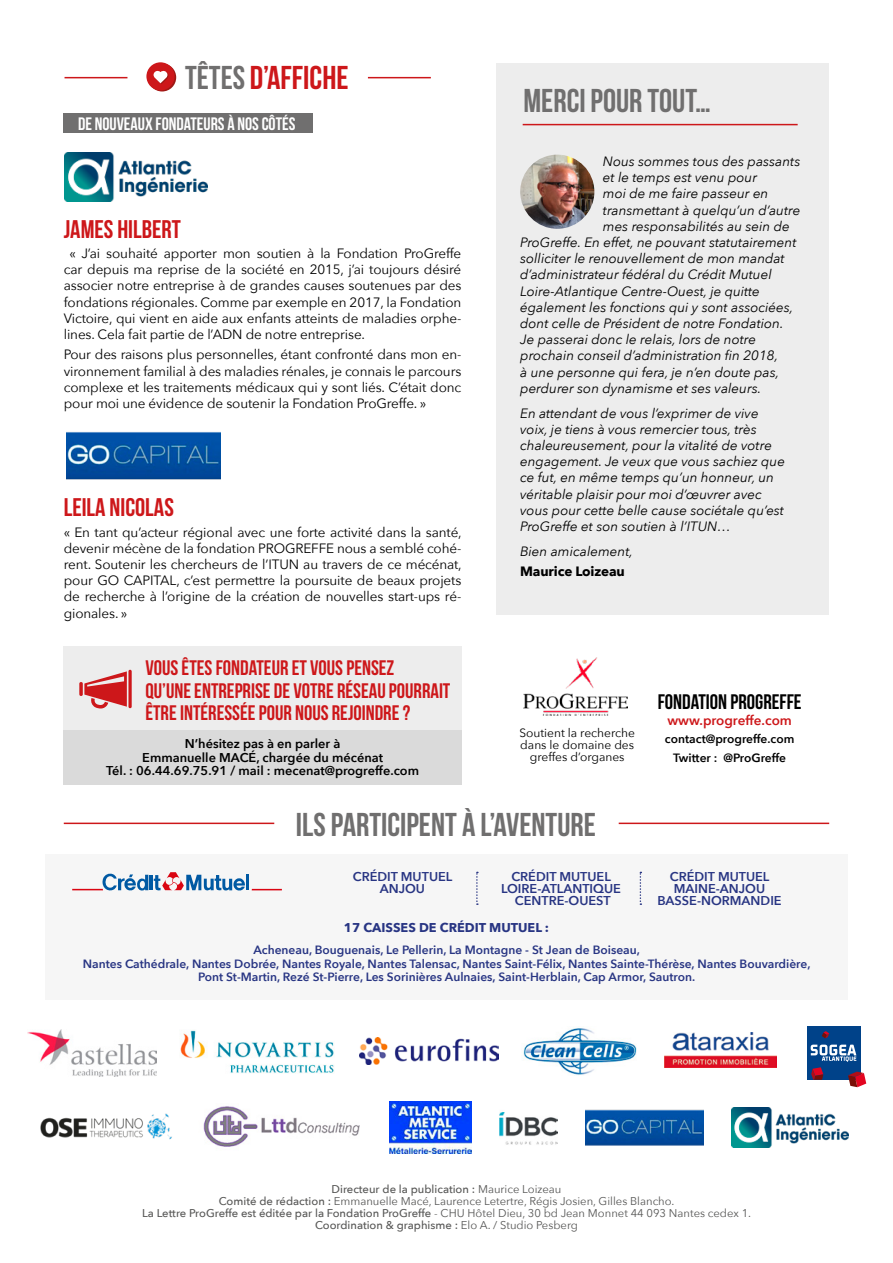
<style>
.page{position:relative;width:893px;height:1263px;background:#fff}
.page>*{position:absolute;margin:0;border:0;box-sizing:border-box;transform-origin:0 0}
.t1{font:33px "Bebas Neue";color:#706f6f}
.t2{font:33px "Bebas Neue";color:#cd171a}
.t3{font:25.5px "Bebas Neue";color:#cd171a}
.t4{font:21px/22.5px "Bebas Neue";color:#cd171a}
.t5{font:21px "Bebas Neue";color:#000}
.t6{font:18px "Bebas Neue";color:#fff}
.t7{font:13.5px/16.2px "Avenir Next";letter-spacing:-.01em;color:#000;text-align:justify}
.t8{font:italic 13.5px/16.2px "Avenir Next";color:#000}
.t9{font:600 13.5px "Avenir Next";color:#cd171a}
.t10{font:700 13.5px "Avenir Next";letter-spacing:-.01em;color:#000}
.t11{font:600 12.75px/13.5px "Avenir Next";color:#000;text-align:center}
.t12{font:600 12.75px/12px "Avenir Next";color:#283583;text-align:center}
.t13{font:700 12.75px "Avenir Next";color:#283583}
.t14{font:600 12px/13.5px "Avenir Next";color:#283583;text-align:center}
.t15{font:12px/12px "Avenir Next";color:#000;text-align:center}
.t16{font:600 12px/18.6px "Avenir Next";color:#000;text-align:center}
.t17{font:11.25px/12px "Avenir Next";color:#575756;text-align:center}
.s1{color:#706f6f}
.s2{font-weight:500}
</style>
<div class="page">
<div style="left:496px;top:63px;width:333px;height:551px;background:#ededed"></div>
<hr style="left:619px;top:823px;width:210px;height:1px;background:#cd171a">
<hr style="left:64px;top:823px;width:210px;height:1px;background:#cd171a">
<hr style="left:65px;top:77px;width:62px;height:1px;background:#cd171a">
<hr style="left:368px;top:77px;width:63px;height:1px;background:#cd171a">
<hr style="left:523px;top:124px;width:275px;height:1px;background:#cd171a">
<svg style="left:148px;top:63px;width:28px;height:28px"></svg>
<div style="left:146px;top:62px;width:29px;height:28px;background:#cd171a;border-radius:50%"></div>
<svg style="left:154px;top:71px;width:15px;height:13px"></svg>
<img style="left:565px;top:657px;width:32px;height:32px">
<img style="left:523px;top:693px;width:104px;height:23px">
<div style="left:45px;top:854px;width:803px;height:146px;background:#f6f6f6"></div>
<hr style="left:72px;top:889px;width:31px;height:1px;background:#e30613">
<hr style="left:246px;top:875px;width:3px;height:15px;background:#005da9">
<hr style="left:252px;top:889px;width:30px;height:1px;background:#e30613">
<svg style="left:102px;top:872px;width:143px;height:19px"></svg>
<div style="left:63px;top:114px;width:250px;height:19px;background:#706f6f"></div>
<img style="left:500px;top:1112px;width:57px;height:33px">
<img style="left:27px;top:1029px;width:129px;height:48px">
<img style="left:180px;top:1030px;width:154px;height:44px">
<img style="left:359px;top:1037px;width:139px;height:27px">
<div style="left:803px;top:1023px;width:61px;height:60px;background:linear-gradient(to right,#fff,#fff)"></div>
<div style="left:807px;top:1027px;width:53px;height:53px;background:#004289"></div>
<svg style="left:811px;top:1031px;width:55px;height:56px"></svg>
<img style="left:523px;top:1028px;width:114px;height:48px">
<img style="left:203px;top:1106px;width:157px;height:41px">
<img style="left:40px;top:1113px;width:132px;height:27px">
<img style="left:389px;top:1101px;width:82px;height:52px">
<img style="left:586px;top:1109px;width:117px;height:37px">
<img style="left:66px;top:432px;width:154px;height:48px">
<img style="left:731px;top:1107px;width:117px;height:40px">
<img style="left:65px;top:152px;width:143px;height:49px">
<div style="left:63px;top:647px;width:398px;height:84px;background:#ededed"></div>
<div style="left:63px;top:731px;width:398px;height:54px;background:#dadada"></div>
<svg style="left:79px;top:670px;width:53px;height:39px"></svg>
<img style="left:520px;top:155px;width:74px;height:74px;border-radius:37px">
<img style="left:664px;top:1032px;width:113px;height:35px">
<svg style="left:476px;top:872px;width:2px;height:33px"></svg>
<svg style="left:640px;top:872px;width:1px;height:33px"></svg>
<h1 class="t2" style="left:185px;top:59px;width:165px"><span class="s1">TÊTES</span> D’AFFICHE</h1>
<h3 class="t6" style="left:78px;top:114px;width:219px">DE NOUVEAUX FONDATEURS À NOS CÔTÉS</h3>
<h2 class="t3" style="left:64px;top:215px;width:119px">JAMES HILBERT</h2>
<p class="t7" style="left:64px;top:245px;width:399px;text-indent:6px">« J’ai souhaité apporter mon soutien à la Fondation ProGreffe car depuis ma reprise de la société en 2015, j’ai toujours désiré associer notre entreprise à de grandes causes soutenues par des fondations régionales. Comme par exemple en 2017, la Fondation Victoire, qui vient en aide aux enfants atteints de maladies orphe&shy;lines. Cela fait partie de l’ADN de notre entreprise.</p>
<p class="t7" style="left:64px;top:346px;width:399px">Pour des raisons plus personnelles, étant confronté dans mon en&shy;vironnement familial à des maladies rénales, je connais le parcours complexe et les traitements médicaux qui y sont liés. C’était donc pour moi une évidence de soutenir la Fondation ProGreffe. »</p>
<h2 class="t3" style="left:64px;top:493px;width:112px">LEILA NICOLAS</h2>
<p class="t7" style="left:64px;top:523px;width:399px">« En tant qu’acteur régional avec une forte activité dans la santé, devenir mécène de la fondation PROGREFFE nous a semblé cohé&shy;rent. Soutenir les chercheurs de l’ITUN au travers de ce mécénat, pour GO CAPITAL, c’est permettre la poursuite de beaux projets de recherche à l’origine de la création de nouvelles start-ups ré&shy;gionales. »</p>
<h3 class="t4" style="left:145px;top:657px;width:307px">VOUS ÊTES FONDATEUR ET VOUS PENSEZ<br>QU’UNE ENTREPRISE DE VOTRE RÉSEAU POURRAIT<br>ÊTRE INTÉRESSÉE POUR NOUS REJOINDRE ?</h3>
<p class="t11" style="left:106px;top:737px;width:314px">N’hésitez pas à en parler à<br>Emmanuelle MACÉ, chargée du mécénat<br>Tél. : 06.44.69.75.91 / mail : mecenat@progreffe.com</p>
<h1 class="t1" style="left:523px;top:82px;width:189px">MERCI POUR TOUT…</h1>
<p class="t8" style="left:603px;top:153px;width:199px">Nous sommes tous des passants</p>
<p class="t8" style="left:603px;top:169px;width:156px">et le temps est venu pour</p>
<p class="t8" style="left:603px;top:185px;width:167px">moi de me faire passeur en</p>
<p class="t8" style="left:603px;top:201px;width:199px">transmettant à quelqu’un d’autre</p>
<p class="t8" style="left:603px;top:217px;width:188px">mes responsabilités au sein de</p>
<p class="t8" style="left:520px;top:234px;width:278px">ProGreffe. En effet, ne pouvant statutairement</p>
<p class="t8" style="left:520px;top:250px;width:266px">solliciter le renouvellement de mon mandat</p>
<p class="t8" style="left:520px;top:266px;width:253px">d’administrateur fédéral du Crédit Mutuel</p>
<p class="t8" style="left:520px;top:282px;width:241px">Loire-Atlantique Centre-Ouest, je quitte</p>
<p class="t8" style="left:520px;top:298px;width:275px">également les fonctions qui y sont associées,</p>
<p class="t8" style="left:520px;top:315px;width:265px">dont celle de Président de notre Fondation.</p>
<p class="t8" style="left:520px;top:331px;width:237px">Je passerai donc le relais, lors de notre</p>
<p class="t8" style="left:520px;top:347px;width:260px">prochain conseil d’administration fin 2018,</p>
<p class="t8" style="left:520px;top:363px;width:261px">à une personne qui fera, je n’en doute pas,</p>
<p class="t8" style="left:520px;top:379px;width:243px">perdurer son dynamisme et ses valeurs.</p>
<p class="t8" style="left:520px;top:404px;width:266px">En attendant de vous l’exprimer de vive voix, je tiens à vous remercier tous, très chaleureusement, pour la vitalité de votre engagement. Je veux que vous sachiez que ce fut, en même temps qu’un honneur, un véritable plaisir pour moi d’œuvrer avec vous pour cette belle cause sociétale qu’est ProGreffe et son soutien à l’ITUN…</p>
<p class="t8" style="left:520px;top:542px;width:114px">Bien amicalement,</p>
<p class="t10" style="left:520px;top:560px;width:106px">Maurice Loizeau</p>
<p class="t15" style="left:519px;top:727px;width:117px">Soutient la recherche dans le domaine des greffes d’organes</p>
<h3 class="t5" style="left:658px;top:690px;width:146px">FONDATION PROGREFFE</h3>
<p class="t9" style="left:667px;top:708px;width:126px">www.progreffe.com</p>
<p class="t16" style="left:665px;top:730px;width:131px">contact@progreffe.com<br>Twitter : @ProGreffe</p>
<h1 class="t1" style="left:296px;top:806px;width:301px">ILS PARTICIPENT À L’AVENTURE</h1>
<p class="t12" style="left:353px;top:870px;width:101px">CRÉDIT MUTUEL<br>ANJOU</p>
<p class="t12" style="left:501px;top:870px;width:121px">CRÉDIT MUTUEL<br>LOIRE-ATLANTIQUE<br>CENTRE-OUEST</p>
<p class="t12" style="left:657px;top:870px;width:126px">CRÉDIT MUTUEL<br>MAINE-ANJOU<br>BASSE-NORMANDIE</p>
<p class="t13" style="left:344px;top:917px;width:207px">17 CAISSES DE CRÉDIT MUTUEL :</p>
<p class="t14" style="left:83px;top:943px;width:729px">Acheneau, Bouguenais, Le Pellerin, La Montagne - St Jean de Boiseau,<br>Nantes Cathédrale, Nantes Dobrée, Nantes Royale, Nantes Talensac, Nantes Saint-Félix, Nantes Sainte-Thérèse, Nantes Bouvardière,<br>Pont St-Martin, Rezé St-Pierre, Les Sorinières Aulnaies, Saint-Herblain, Cap Armor, Sautron.</p>
<p class="t17" style="left:142px;top:1182px;width:611px"><span class="s2">Directeur de la publication :</span> Maurice Loizeau<br><span class="s2">Comité de rédaction :</span> Emmanuelle Macé, Laurence Letertre, Régis Josien, Gilles Blancho.<br><span class="s2">La Lettre ProGreffe est éditée par la Fondation ProGreffe</span> - CHU Hôtel Dieu, 30 bd Jean Monnet 44 093 Nantes cedex 1.<br><span class="s2">Coordination &amp; graphisme :</span> Elo A. / Studio Pesberg</p>
</div>
